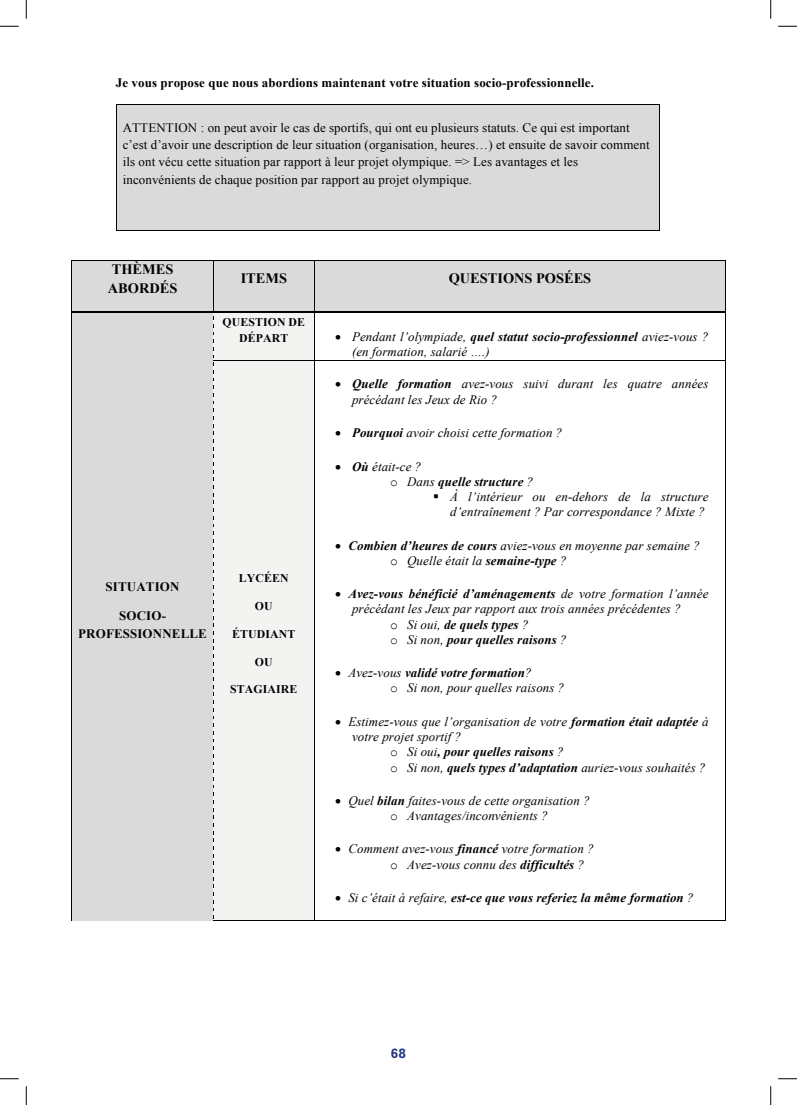
<style>
.page{position:relative;width:797px;height:1105px;background:#fff}
.page>*{position:absolute;margin:0;border:0;box-sizing:border-box;transform-origin:0 0}
.t1{font:700 14.38px/19px "Times New Roman";color:#020203}
.t2{font:700 13.75px "Rockwell Std";color:#283583}
.t3{font:italic 12.88px/15.2px "Times New Roman";letter-spacing:.01em;color:#020203}
.t4{font:12.88px/17.4px "Times New Roman";letter-spacing:.01em;color:#020203}
.t5{font:italic 700 12.88px/15.2px "Times New Roman";letter-spacing:.01em;color:#020203}
.t6{font:700 12.88px/17.5px "Times New Roman";letter-spacing:.01em;color:#020203;text-align:center}
.t7{font:700 11.75px/15.8px "Times New Roman";letter-spacing:.01em;color:#020203;text-align:center}
.s1{font-weight:700}
.s2{font-weight:400}
.s3{font-family:"Courier New";font-weight:400;font-style:normal}
.s4{font-family:"Courier New";font-style:normal}
</style>
<div class="page">
<div style="left:116px;top:105px;width:542px;height:126px;background:#dadada"></div>
<hr style="left:116px;top:104px;width:542px;height:1px;background:#020203">
<hr style="left:116px;top:105px;width:1px;height:126px;background:#020203">
<hr style="left:116px;top:231px;width:542px;height:1px;background:#020203">
<hr style="left:658px;top:105px;width:1px;height:126px;background:#020203">
<div style="left:72px;top:261px;width:141px;height:50px;background:#dadada"></div>
<div style="left:214px;top:261px;width:100px;height:50px;background:#dadada"></div>
<div style="left:314px;top:261px;width:411px;height:50px;background:#dadada"></div>
<hr style="left:72px;top:260px;width:141px;height:1px;background:#020203">
<hr style="left:214px;top:260px;width:100px;height:1px;background:#020203">
<hr style="left:314px;top:260px;width:411px;height:1px;background:#020203">
<hr style="left:71px;top:261px;width:1px;height:50px;background:#020203">
<hr style="left:213px;top:261px;width:1px;height:50px;background:#020203">
<hr style="left:314px;top:261px;width:1px;height:50px;background:#020203">
<hr style="left:725px;top:261px;width:1px;height:50px;background:#020203">
<div style="left:72px;top:313px;width:141px;height:607px;background:#dadada"></div>
<div style="left:214px;top:313px;width:100px;height:47px;background:#f3f3f2"></div>
<hr style="left:72px;top:311px;width:141px;height:1px;background:#020203">
<hr style="left:72px;top:312px;width:141px;height:1px;background:#020203">
<hr style="left:215px;top:311px;width:99px;height:1px;background:#020203">
<hr style="left:215px;top:312px;width:99px;height:1px;background:#020203">
<hr style="left:316px;top:311px;width:409px;height:1px;background:#020203">
<hr style="left:316px;top:312px;width:409px;height:1px;background:#020203">
<hr style="left:71px;top:313px;width:1px;height:47px;background:#020203">
<hr style="left:314px;top:313px;width:1px;height:47px;background:#020203">
<hr style="left:725px;top:313px;width:1px;height:47px;background:#020203">
<div style="left:214px;top:361px;width:100px;height:559px;background:#f3f3f2"></div>
<hr style="left:214px;top:360px;width:100px;height:1px;background:#020203">
<hr style="left:314px;top:360px;width:411px;height:1px;background:#020203">
<hr style="left:71px;top:361px;width:1px;height:559px;background:#020203">
<svg style="left:213px;top:311px;width:2px;height:608px"></svg>
<hr style="left:213px;top:920px;width:101px;height:1px;background:#020203">
<hr style="left:314px;top:361px;width:1px;height:559px;background:#020203">
<hr style="left:314px;top:920px;width:411px;height:1px;background:#020203">
<hr style="left:725px;top:361px;width:1px;height:559px;background:#020203">
<svg style="left:0;top:25px;width:19px;height:2px"></svg>
<svg style="left:778px;top:25px;width:19px;height:2px"></svg>
<svg style="left:0;top:1078px;width:19px;height:1px"></svg>
<svg style="left:778px;top:1078px;width:19px;height:1px"></svg>
<svg style="left:25px;top:0;width:2px;height:19px"></svg>
<svg style="left:25px;top:1086px;width:2px;height:19px"></svg>
<svg style="left:770px;top:0;width:1px;height:19px"></svg>
<svg style="left:770px;top:1086px;width:1px;height:19px"></svg>
<p class="t6" style="left:116px;top:74px;width:479px">Je vous propose que nous abordions maintenant votre situation socio-professionnelle.</p>
<p class="t4" style="left:123px;top:118px;width:528px">ATTENTION : on peut avoir le cas de sportifs, qui ont eu plusieurs statuts. Ce qui est important c’est d’avoir une description de leur situation (organisation, heures…) et ensuite de savoir comment ils ont vécu cette situation par rapport à leur projet olympique. =&gt; Les avantages et les inconvénients de chaque position par rapport au projet olympique.</p>
<p class="t1" style="left:108px;top:260px;width:71px">THÈMES<br>ABORDÉS</p>
<p class="t6" style="left:106px;top:577px;width:75px">SITUATION</p>
<p class="t6" style="left:78px;top:607px;width:130px">SOCIO-<br>PROFESSIONNELLE</p>
<p class="t1" style="left:241px;top:269px;width:48px">ITEMS</p>
<p class="t1" style="left:448px;top:269px;width:144px">QUESTIONS POSÉES</p>
<p class="t7" style="left:222px;top:314px;width:84px">QUESTION DE<br>DÉPART</p>
<p class="t7" style="left:239px;top:570px;width:51px">LYCÉEN</p>
<p class="t7" style="left:255px;top:598px;width:19px">OU</p>
<p class="t7" style="left:232px;top:626px;width:65px">ÉTUDIANT</p>
<p class="t7" style="left:255px;top:654px;width:19px">OU</p>
<p class="t7" style="left:230px;top:681px;width:69px">STAGIAIRE</p>
<p class="t3" style="left:352px;top:329px;width:358px;text-indent:-17px">• Pendant l’olympiade, <span class="s1">quel statut socio-professionnel</span> aviez-vous ? (en formation, salarié ….)</p>
<p class="t3" style="left:352px;top:376px;width:358px;text-indent:-17px">• <span class="s1">Quelle formation</span> avez-vous suivi durant les quatre années précédant les Jeux de Rio ?</p>
<p class="t3" style="left:335px;top:425px;width:229px">• <span class="s1">Pourquoi</span> avoir choisi cette formation ?</p>
<p class="t5" style="left:390px;top:458px;width:145px;text-indent:-55px">• Où <span class="s2">était-ce ?<br></span><span class="s3">o</span> <span class="s2">Dans</span> quelle structure <span class="s2">?</span></p>
<p class="t3" style="left:433px;top:489px;width:277px;text-align:right">▪ À l’intérieur ou en-dehors de la structure d’entraînement ? Par correspondance ? Mixte ?</p>
<p class="t3" style="left:390px;top:537px;width:311px;text-indent:-55px">• <span class="s1">Combien d’heures de cours</span> aviez-vous en moyenne par semaine ? <span class="s4">o</span> Quelle était la <span class="s1">semaine-type</span> ?</p>
<p class="t5" style="left:335px;top:586px;width:375px">• Avez-vous bénéficié d’aménagements <span class="s2">de votre formation l’année</span></p>
<p class="t3" style="left:352px;top:601px;width:330px">précédant les Jeux par rapport aux trois années précédentes ?</p>
<p class="t5" style="left:390px;top:616px;width:140px"><span class="s3">o</span> <span class="s2">Si oui,</span> de quels types <span class="s2">?</span></p>
<p class="t5" style="left:390px;top:632px;width:178px"><span class="s3">o</span> <span class="s2">Si non,</span> pour quelles raisons <span class="s2">?</span></p>
<p class="t3" style="left:390px;top:665px;width:176px;text-indent:-55px">• Avez-vous <span class="s1">validé votre formation</span>?<br><span class="s4">o</span> Si non, pour quelles raisons ?</p>
<p class="t3" style="left:335px;top:713px;width:375px">• Estimez-vous que l’organisation de votre <span class="s1">formation était adaptée</span> à</p>
<p class="t3" style="left:352px;top:729px;width:111px">votre projet sportif ?</p>
<p class="t5" style="left:390px;top:744px;width:175px"><span class="s3">o</span> <span class="s2">Si oui</span>, pour quelles raisons <span class="s2">?</span></p>
<p class="t3" style="left:390px;top:759px;width:317px"><span class="s4">o</span> Si non, <span class="s1">quels types d’adaptation</span> auriez-vous souhaités ?</p>
<p class="t3" style="left:390px;top:793px;width:201px;text-indent:-55px">• Quel <span class="s1">bilan</span> faites-vous de cette organisation ? <span class="s4">o</span> Avantages/inconvénients ?</p>
<p class="t3" style="left:390px;top:841px;width:205px;text-indent:-55px">• Comment avez-vous <span class="s1">financé</span> votre formation ? <span class="s4">o</span> Avez-vous connu des <span class="s1">difficultés</span> ?</p>
<p class="t5" style="left:335px;top:890px;width:360px">• <span class="s2">Si c’était à refaire,</span> est-ce que vous referiez la même formation <span class="s2">?</span></p>
<p class="t2" style="left:391px;top:1045px;width:17px">68</p>
</div>
